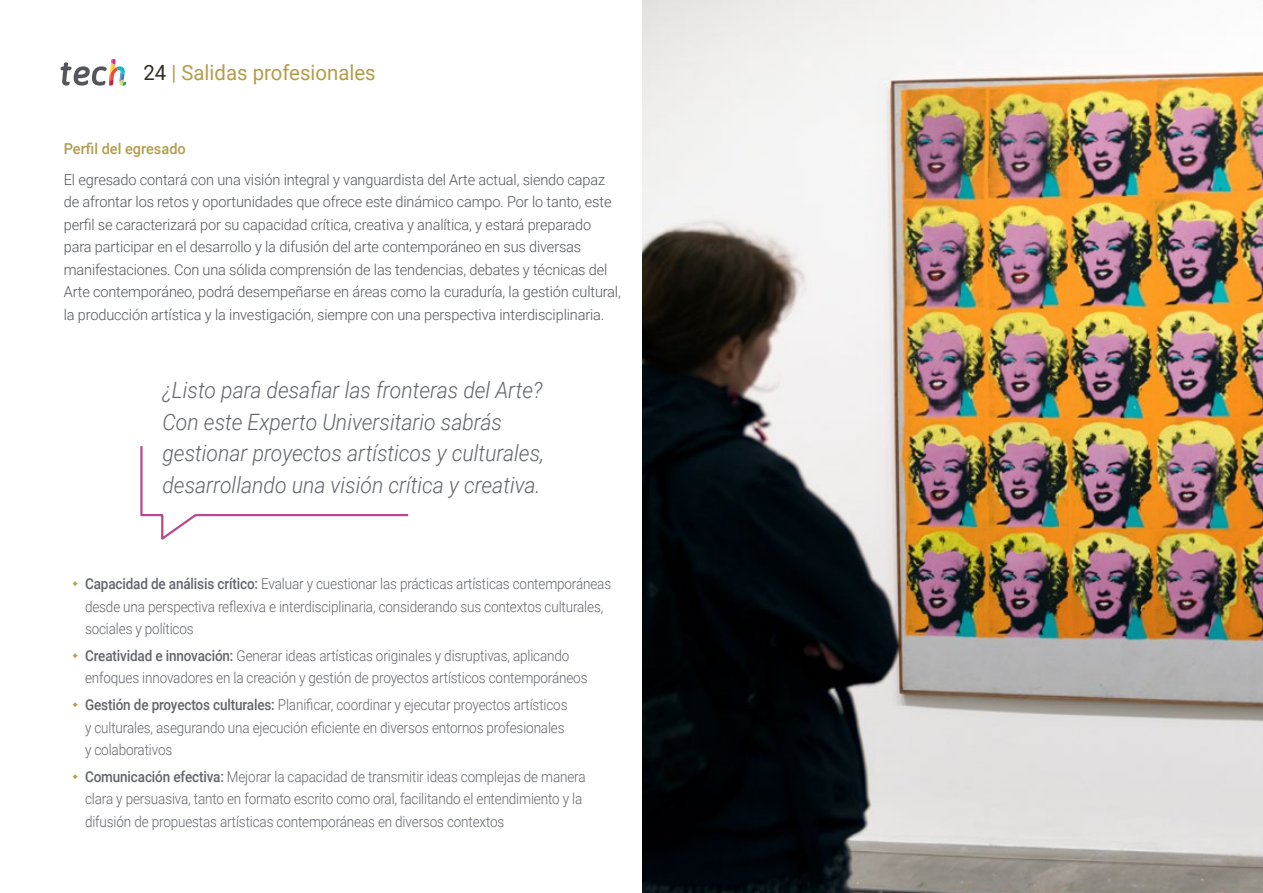
<style>
.page{position:relative;width:1263px;height:893px;background:#fff}
.page>*{position:absolute;margin:0;border:0;box-sizing:border-box;transform-origin:0 0}
.t1{font:italic 300 22.5px/31.5px "Roboto";color:#61646a;scale:.94 1}
.t2{font:21px "Roboto";color:#b49c4b}
.t3{font:300 15px/22.5px "Roboto";letter-spacing:-.01em;color:#61646a;scale:.9 1}
.t4{font:300 15px/22.5px "Roboto";letter-spacing:-.01em;color:#52555b}
.t5{font:500 15px "Roboto";color:#b49c4b}
.s1{color:#312e20}
.s2{font-weight:500}
</style>
<div class="page">
<svg style="left:61px;top:59px;width:65px;height:27px"></svg>
<svg style="left:140px;top:446px;width:269px;height:94px"></svg>
<img style="left:642px;top:0;width:621px;height:893px">
<h2 class="t2" style="left:144px;top:57px;width:234px"><span class="s1">24</span> | Salidas profesionales</h2>
<p class="t5" style="left:64px;top:138px;width:124px">Perfil del egresado</p>
<p class="t4" style="left:64px;top:168px;width:559px">El egresado contará con una visión integral y vanguardista del Arte actual, siendo capaz de afrontar los retos y oportunidades que ofrece este dinámico campo. Por lo tanto, este perfil se caracterizará por su capacidad crítica, creativa y analítica, y estará preparado para participar en el desarrollo y la difusión del arte contemporáneo en sus diversas manifestaciones. Con una sólida comprensión de las tendencias, debates y técnicas del Arte contemporáneo, podrá desempeñarse en áreas como la curaduría, la gestión cultural, la producción artística y la investigación, siempre con una perspectiva interdisciplinaria.</p>
<h1 class="t1" style="left:162px;top:374px;width:408px">¿Listo para desafiar las fronteras del Arte?<br>Con este Experto Universitario sabrás gestionar proyectos artísticos y culturales, desarrollando una visión crítica y creativa.</h1>
<p class="t3" style="left:85px;top:572px;width:586px"><span class="s2">Capacidad de análisis crítico:</span> Evaluar y cuestionar las prácticas artísticas contemporáneas desde una perspectiva reflexiva e interdisciplinaria, considerando sus contextos culturales, sociales y políticos</p>
<p class="t3" style="left:85px;top:644px;width:560px"><span class="s2">Creatividad e innovación:</span> Generar ideas artísticas originales y disruptivas, aplicando enfoques innovadores en la creación y gestión de proyectos artísticos contemporáneos</p>
<p class="t3" style="left:85px;top:693px;width:538px"><span class="s2">Gestión de proyectos culturales:</span> Planificar, coordinar y ejecutar proyectos artísticos y culturales, asegurando una ejecución eficiente en diversos entornos profesionales y colaborativos</p>
<p class="t3" style="left:85px;top:765px;width:558px"><span class="s2">Comunicación efectiva:</span> Mejorar la capacidad de transmitir ideas complejas de manera clara y persuasiva, tanto en formato escrito como oral, facilitando el entendimiento y la difusión de propuestas artísticas contemporáneas en diversos contextos</p>
</div>
